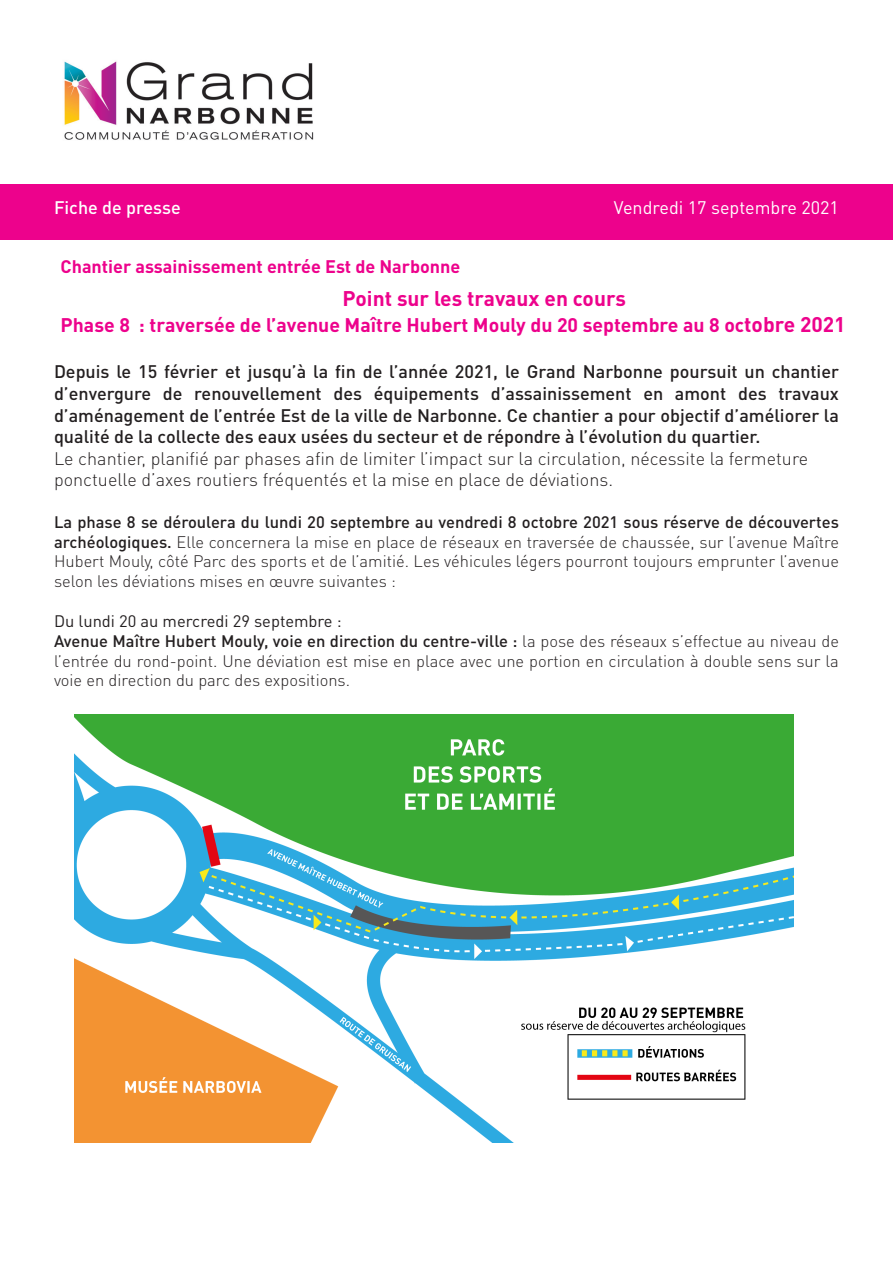
<style>
.page{position:relative;width:893px;height:1263px;background:#fff}
.page>*{position:absolute;margin:0;border:0;box-sizing:border-box;transform-origin:0 0}
.t1{font:700 21px "DIN Pro";color:#ed028c}
.t2{font:700 19.5px "DIN Pro";color:#ed028c}
.t3{font:500 18px/21.6px "DIN Pro";color:#231f20;text-align:justify}
.t4{font:300 18px "DIN Pro";color:#231f20}
.t5{font:700 18px "DIN Pro";color:#ed028c}
.t6{font:18px "DIN Pro";color:#fff}
.t7{font:500 18px "DIN Pro";color:#fff}
.t8{font:300 16.5px/19.8px "DIN Pro";color:#231f20;text-align:justify}
.t9{font:16.5px "DIN Pro";color:#231f20}
.s1{font-size:21px}
.s2{font-weight:500}
</style>
<div class="page">
<div style="left:0;top:185px;width:893px;height:55px;background:#ed028c"></div>
<img style="left:64px;top:61px;width:250px;height:79px">
<img style="left:75px;top:714px;width:718px;height:429px">
<p class="t7" style="left:54px;top:195px;width:128px">Fiche de presse</p>
<p class="t6" style="left:614px;top:195px;width:227px">Vendredi 17 septembre 2021</p>
<p class="t5" style="left:61px;top:254px;width:401px">Chantier assainissement entrée Est de Narbonne</p>
<p class="t1" style="left:343px;top:284px;width:285px">Point sur les travaux en cours</p>
<p class="t2" style="left:61px;top:311px;width:787px">Phase 8 : traversée de l’avenue Maître Hubert Mouly du 20 septembre au 8 oc<span class="s1">tobre 2021</span></p>
<p class="t3" style="left:54px;top:360px;width:786px">Depuis le 15 février et jusqu’à la fin de l’année 2021, le Grand Narbonne poursuit un chantier d’envergure de renouvellement des équipements d’assainissement en amont des travaux d’aménagement de l’entrée Est de la ville de Narbonne. Ce chantier a pour objectif d’améliorer la qualité de la collecte des eaux usées du secteur et de répondre à l’évolution du quartier.</p>
<p class="t4" style="left:54px;top:446px;width:756px">Le chantier, planifié par phases afin de limiter l’impact sur la circulation, nécessite la fermeture</p>
<p class="t4" style="left:54px;top:468px;width:561px">ponctuelle d’axes routiers fréquentés et la mise en place de déviations.</p>
<p class="t8" style="left:54px;top:511px;width:786px"><span class="s2">La phase 8 se déroulera du lundi 20 septembre au vendredi 8 octobre 2021 sous réserve de découvertes archéologiques.</span> Elle concernera la mise en place de réseaux en traversée de chaussée, sur l’avenue Maître Hubert Mouly, côté Parc des sports et de l’amitié. Les véhicules légers pourront toujours emprunter l’avenue selon les déviations mises en œuvre suivantes :</p>
<p class="t9" style="left:54px;top:610px;width:289px">Du lundi 20 au mercredi 29 septembre :</p>
<p class="t8" style="left:54px;top:630px;width:786px"><span class="s2">Avenue Maître Hubert Mouly, voie en direction du centre-ville :</span> la pose des réseaux s’effectue au niveau de l’entrée du rond-point. Une déviation est mise en place avec une portion en circulation à double sens sur la voie en direction du parc des expositions.</p>
</div>
